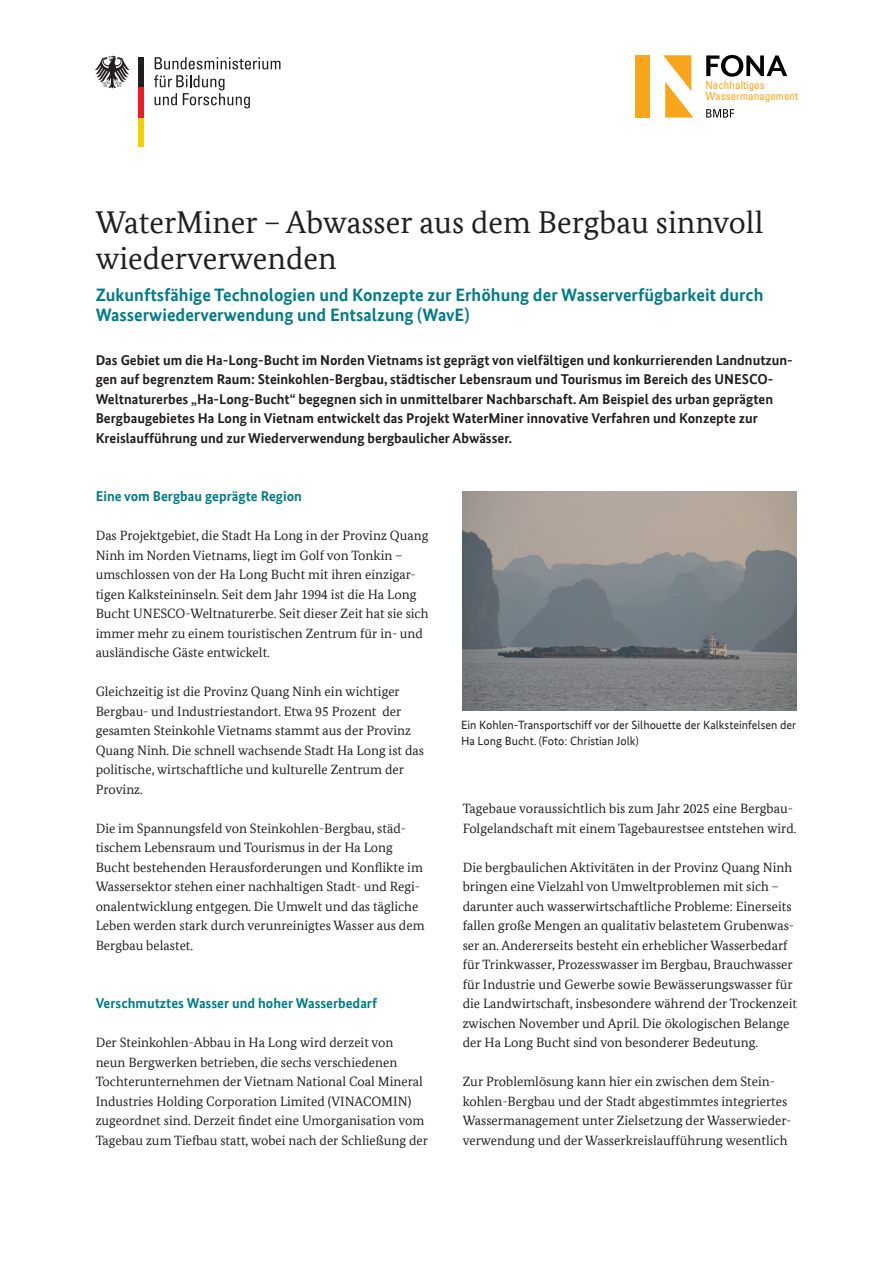
<style>
.page{position:relative;width:893px;height:1263px;background:#fff}
.page>*{position:absolute;margin:0;border:0;box-sizing:border-box;transform-origin:0 0}
.Headline{font:31.5px/36px "Bundes Serif Office";color:#231f20}
.Subline{font:700 18px/19.5px "Bundes Sans Office";color:#007c87}
.Vorspann{font:700 14.25px/19.5px "Bundes Sans Office";color:#231f20}
.Zwischentitel{font:700 14.25px "Bundes Sans Office";color:#007c87}
.Fließtext{font:13.5px/19.5px "Bundes Serif Office";color:#231f20}
.Abb{font:12px/15.8px "Bundes Sans Office";color:#231f20}
.t1{font:condensed 11.1px/11.9px "Univers LT";color:#f9a51b}
</style>
<div class="page">
<img style="left:462px;top:491px;width:335px;height:219px">
<svg style="left:154px;top:75px;width:96px;height:33px"></svg>
<svg style="left:155px;top:57px;width:125px;height:12px"></svg>
<div style="left:139px;top:117px;width:5px;height:30px;background:#f4cf02"></div>
<div style="left:139px;top:87px;width:5px;height:30px;background:#ee1d23"></div>
<div style="left:139px;top:57px;width:5px;height:30px;background:#231f20"></div>
<svg style="left:95px;top:56px;width:35px;height:32px"></svg>
<div style="left:635px;top:55px;width:15px;height:63px;background:#f9a51b"></div>
<svg style="left:663px;top:55px;width:30px;height:63px"></svg>
<svg style="left:706px;top:109px;width:28px;height:9px"></svg>
<svg style="left:706px;top:55px;width:81px;height:22px"></svg>
<p class="t1" style="left:705px;top:79px;width:94px">Nachhaltiges<br>Wassermanagement</p>
<h1 class="Headline" style="left:96px;top:204px;width:669px">WaterMiner – Abwasser aus dem Bergbau sinnvoll wiederverwenden</h1>
<h2 class="Subline" style="left:96px;top:285px;width:669px">Zukunftsfähige Technologien und Konzepte zur Erhöhung der Wasserverfügbarkeit durch<br>Wasserwiederverwendung und Entsalzung (WavE)</h2>
<p class="Vorspann" style="left:96px;top:350px;width:699px">Das Gebiet um die Ha-Long-Bucht im Norden Vietnams ist geprägt von vielfältigen und konkurrierenden Landnutzun&shy;gen auf begrenztem Raum: Steinkohlen-Bergbau, städtischer Lebensraum und Tourismus im Bereich des UNESCO-Weltnaturerbes „Ha-Long-Bucht“ begegnen sich in unmittelbarer Nachbarschaft. Am Beispiel des urban geprägten Bergbaugebietes Ha Long in Vietnam entwickelt das Projekt WaterMiner innovative Verfahren und Konzepte zur Kreislaufführung und zur Wiederverwendung bergbaulicher Abwässer.</p>
<h3 class="Zwischentitel" style="left:96px;top:488px;width:208px">Eine vom Bergbau geprägte Region</h3>
<p class="Fließtext" style="left:96px;top:526px;width:334px">Das Projektgebiet, die Stadt Ha Long in der Provinz Quang Ninh im Norden Vietnams, liegt im Golf von Tonkin – umschlossen von der Ha Long Bucht mit ihren einzigar&shy;tigen Kalksteininseln. Seit dem Jahr 1994 ist die Ha Long Bucht UNESCO-Weltnaturerbe. Seit dieser Zeit hat sie sich immer mehr zu einem touristischen Zentrum für in- und ausländische Gäste entwickelt.</p>
<p class="Fließtext" style="left:96px;top:682px;width:330px">Gleichzeitig ist die Provinz Quang Ninh ein wichtiger Bergbau- und Industriestandort. Etwa 95 Prozent der gesamten Steinkohle Vietnams stammt aus der Provinz Quang Ninh. Die schnell wachsende Stadt Ha Long ist das politische, wirtschaftliche und kulturelle Zentrum der Provinz.</p>
<p class="Fließtext" style="left:96px;top:818px;width:330px">Die im Spannungsfeld von Steinkohlen-Bergbau, städ&shy;tischem Lebensraum und Tourismus in der Ha Long Bucht bestehenden Herausforderungen und Konflikte im Wassersektor stehen einer nachhaltigen Stadt- und Regi&shy;onalentwicklung entgegen. Die Umwelt und das tägliche Leben werden stark durch verunreinigtes Wasser aus dem Bergbau belastet.</p>
<h3 class="Zwischentitel" style="left:96px;top:995px;width:283px">Verschmutztes Wasser und hoher Wasserbedarf</h3>
<p class="Fließtext" style="left:96px;top:1033px;width:334px">Der Steinkohlen-Abbau in Ha Long wird derzeit von<br>neun Bergwerken betrieben, die sechs verschiedenen Tochterunternehmen der Vietnam National Coal Mineral Industries Holding Corporation Limited (VINACOMIN) zugeordnet sind. Derzeit findet eine Umorganisation vom Tagebau zum Tiefbau statt, wobei nach der Schließung der</p>
<p class="Abb" style="left:461px;top:717px;width:337px">Ein Kohlen-Transportschiff vor der Silhouette der Kalksteinfelsen der<br>Ha Long Bucht. (Foto: Christian Jolk)</p>
<p class="Fließtext" style="left:463px;top:799px;width:335px">Tagebaue voraussichtlich bis zum Jahr 2025 eine Bergbau-<br>Folgelandschaft mit einem Tagebaurestsee entstehen wird.</p>
<p class="Fließtext" style="left:463px;top:857px;width:336px">Die bergbaulichen Aktivitäten in der Provinz Quang Ninh bringen eine Vielzahl von Umweltproblemen mit sich – darunter auch wasserwirtschaftliche Probleme: Einerseits fallen große Mengen an qualitativ belastetem Grubenwas&shy;ser an. Andererseits besteht ein erheblicher Wasserbedarf für Trinkwasser, Prozesswasser im Bergbau, Brauchwasser für Industrie und Gewerbe sowie Bewässerungswasser für die Landwirtschaft, insbesondere während der Trockenzeit zwischen November und April. Die ökologischen Belange der Ha Long Bucht sind von besonderer Bedeutung.</p>
<p class="Fließtext" style="left:463px;top:1072px;width:330px">Zur Problemlösung kann hier ein zwischen dem Stein&shy;kohlen-Bergbau und der Stadt abgestimmtes integriertes Wassermanagement unter Zielsetzung der Wasserwieder&shy;verwendung und der Wasserkreislaufführung wesentlich</p>
</div>
